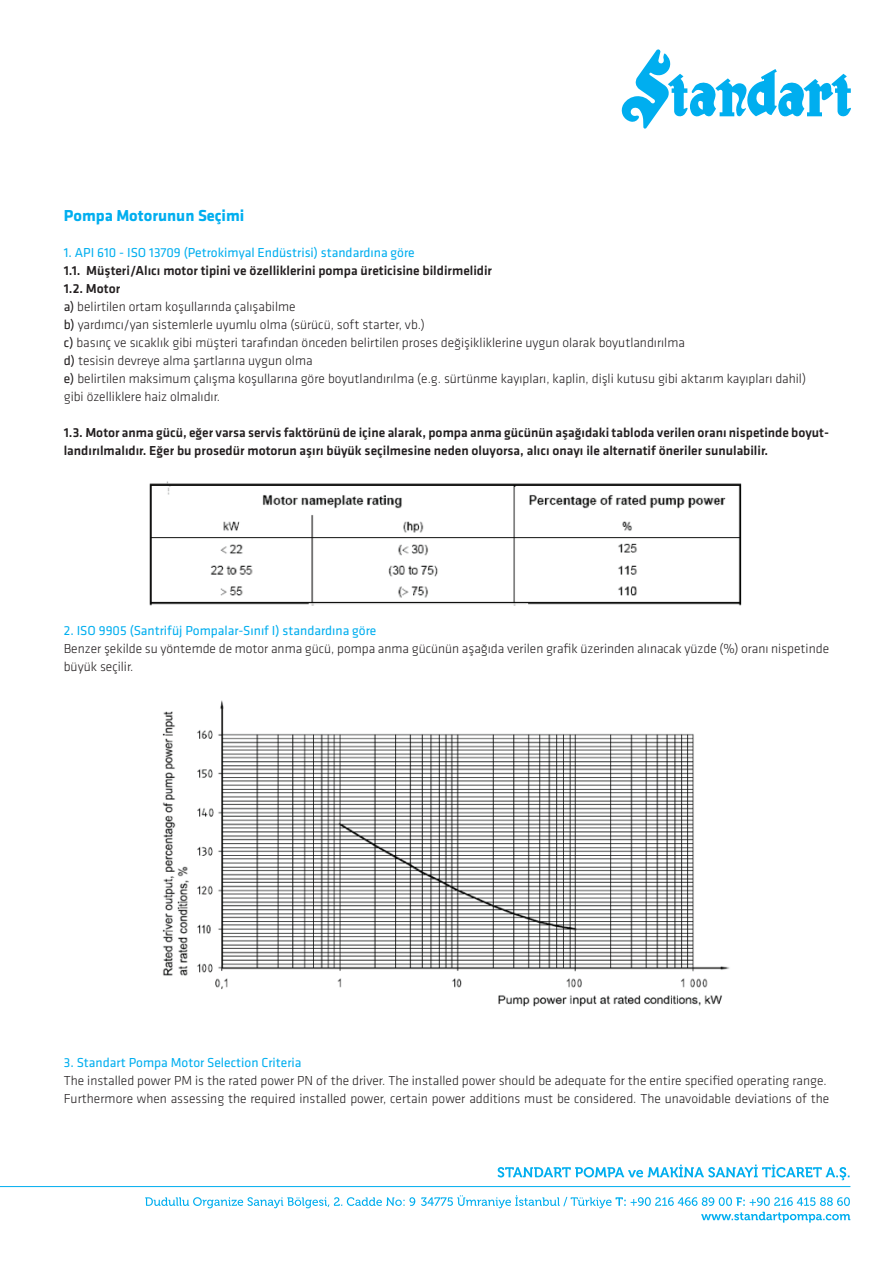
<style>
.page{position:relative;width:893px;height:1263px;background:#fff}
.page>*{position:absolute;margin:0;border:0;box-sizing:border-box;transform-origin:0 0}
.t1{font:700 16.5px "Klavika Basic";color:#00aeef}
.t2{font:300 13.5px/18px "Klavika Basic";color:#231f20}
.t3{font:500 13.5px/18px "Klavika Basic";color:#231f20}
.t4{font:13.5px "Klavika Basic";color:#00aeef}
.s1{font-weight:500}
.s2{font-weight:400}
</style>
<div class="page">
<svg style="left:145px;top:1195px;width:705px;height:27px"></svg>
<svg style="left:497px;top:1164px;width:352px;height:16px"></svg>
<hr style="left:0;top:1186px;width:850px;height:1px;background:#00aeef">
<svg style="left:621px;top:49px;width:230px;height:80px"></svg>
<img style="left:149px;top:481px;width:593px;height:125px">
<img style="left:162px;top:700px;width:568px;height:307px">
<div style="left:309px;top:603px;width:219px;height:15px;border:2px solid #fff"></div>
<p class="t1" style="left:64px;top:203px;width:182px">Pompa Motorunun Seçimi</p>
<p class="t4" style="left:64px;top:243px;width:352px">1. API 610 - ISO 13709 (Petrokimyal Endüstrisi) standardına göre</p>
<p class="t2" style="left:64px;top:261px;width:744px"><span class="s1">1.1. Müşteri/Alıcı motor tipini ve özelliklerini pompa üreticisine bildirmelidir<br>1.2. Motor<br></span><span class="s2">a)</span> belirtilen ortam koşullarında çalışabilme<br><span class="s2">b)</span> yardımcı/yan sistemlerle uyumlu olma (sürücü, soft starter, vb.)<br><span class="s2">c)</span> basınç ve sıcaklık gibi müşteri tarafından önceden belirtilen proses değişikliklerine uygun olarak boyutlandırılma<br><span class="s2">d)</span> tesisin devreye alma şartlarına uygun olma<br><span class="s2">e)</span> belirtilen maksimum çalışma koşullarına göre boyutlandırılma (e.g. sürtünme kayıpları, kaplin, dişli kutusu gibi aktarım kayıpları dahil) gibi özelliklere haiz olmalıdır.</p>
<p class="t3" style="left:64px;top:423px;width:767px">1.3. Motor anma gücü, eğer varsa servis faktörünü de içine alarak, pompa anma gücünün aşağıdaki tabloda verilen oranı nispetinde boyut&shy;landırılmalıdır. Eğer bu prosedür motorun aşırı büyük seçilmesine neden oluyorsa, alıcı onayı ile alternatif öneriler sunulabilir.</p>
<p class="t4" style="left:64px;top:621px;width:314px">2. ISO 9905 (Santrifüj Pompalar-Sınıf I) standardına göre</p>
<p class="t2" style="left:64px;top:639px;width:767px">Benzer şekilde su yöntemde de motor anma gücü, pompa anma gücünün aşağıda verilen grafik üzerinden alınacak yüzde (%) oranı nispetinde büyük seçilir.</p>
<p class="t4" style="left:64px;top:1053px;width:239px">3. Standart Pompa Motor Selection Criteria</p>
<p class="t2" style="left:64px;top:1071px;width:767px">The installed power PM is the rated power PN of the driver. The installed power should be adequate for the entire specified operating range.<br>Furthermore when assessing the required installed power, certain power additions must be considered. The unavoidable deviations of the</p>
</div>
